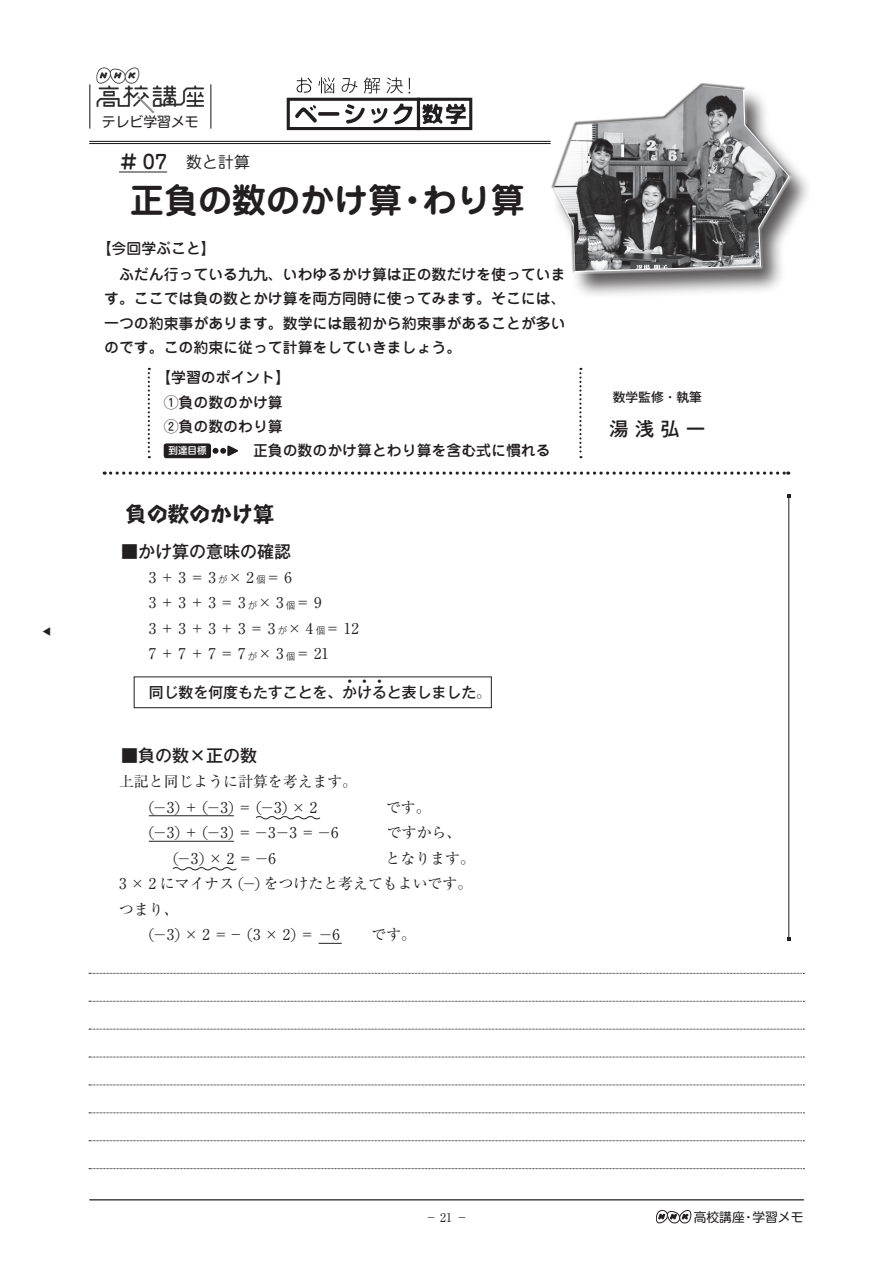
<style>
.page{position:relative;width:893px;height:1263px;background:#fff}
.page>*{position:absolute;margin:0;border:0;box-sizing:border-box;transform-origin:0 0}
.t1{font:700 34.05px "Jun 501 Pro";color:#231f20}
.t2{font:700 21.3px "Take Std";color:#231f20}
.t3{font:500 19.2px "Gothic MB101 Pr 5";color:#231f20}
.t4{font:500 16.95px "Gothic MB101 Pr 5";color:#231f20}
.t5{font:15.9px "Jun 201 Pro";color:#231f20}
.t6{font:500 14.85px/24.5px "Jun 34 Pro";color:#231f20;text-align:center}
.t7{font:14.85px "Ryumin Pro";color:#231f20}
.t8{font:italic 14.85px "Thensu";color:#231f20}
.t9{font:500 14.85px "Gothic MB101 Pr 5";color:#231f20}
.t10{font:13.8px "Shin M Go Pro";color:#231f20}
.t11{font:12.75px "Shin M Go Pro";color:#231f20}
.t12{font:500 12.75px "Gothic MB101 Pr 5";color:#231f20}
.t13{font:12px "Ryumin Pr 5";color:#231f20}
.t14{font:500 9.6px "Shin M Go Pro";color:#fff}
.t15{font:500 9px "Koz Min Pro";color:#231f20}
.t16{font:7.5px "Kenten Generic";color:#231f20}
.s1{font-family:"Jun 34 Pro";font-weight:500;font-size:19.2px}
.s2{font-family:"Gothic MB101 Pr 5";font-weight:300;font-size:9.6px}
.s3{font-family:"Ryumin Pro";font-weight:400}
.s4{font-family:"Ryumin Pro";font-style:normal}
.s5{font-family:"Thensu";font-style:italic}
</style>
<div class="page">
<hr style="left:149px;top:815px;width:85px;height:1px;background:#231f20">
<hr style="left:149px;top:841px;width:85px;height:1px;background:#231f20">
<svg style="left:319px;top:943px;width:23px;height:1px"></svg>
<hr style="left:89px;top:1199px;width:715px;height:1px;background:#231f20">
<svg style="left:656px;top:1210px;width:35px;height:13px"></svg>
<hr style="left:89px;top:141px;width:462px;height:1px;background:#231f20">
<hr style="left:89px;top:143px;width:462px;height:1px;background:#231f20">
<hr style="left:210px;top:84px;width:1px;height:45px;background:#231f20">
<hr style="left:89px;top:84px;width:1px;height:45px;background:#231f20">
<img style="left:96px;top:67px;width:108px;height:46px">
<svg style="left:89px;top:973px;width:715px;height:1px"></svg>
<svg style="left:89px;top:1001px;width:715px;height:1px"></svg>
<svg style="left:89px;top:1029px;width:715px;height:1px"></svg>
<svg style="left:89px;top:1057px;width:715px;height:1px"></svg>
<svg style="left:89px;top:1084px;width:715px;height:1px"></svg>
<svg style="left:89px;top:1112px;width:715px;height:1px"></svg>
<svg style="left:89px;top:1140px;width:715px;height:1px"></svg>
<svg style="left:89px;top:1168px;width:715px;height:1px"></svg>
<hr style="left:788px;top:496px;width:1px;height:443px;background:#231f20">
<svg style="left:287px;top:77px;width:185px;height:53px"></svg>
<div style="left:549px;top:83px;width:262px;height:215px;background:#231f20;opacity:.75"></div>
<div style="left:551px;top:83px;width:241px;height:190px;background:#231f20;opacity:.75"></div>
<div style="left:164px;top:443px;width:47px;height:15px;background:#231f20;border-radius:3px"></div>
<svg style="left:210px;top:445px;width:28px;height:12px"></svg>
<svg style="left:111px;top:471px;width:678px;height:4px"></svg>
<svg style="left:148px;top:368px;width:2px;height:90px"></svg>
<svg style="left:579px;top:368px;width:2px;height:90px"></svg>
<hr style="left:119px;top:172px;width:48px;height:1px;background:#231f20">
<div style="left:134px;top:677px;width:358px;height:31px;border:1px solid #231f20"></div>
<svg style="left:255px;top:816px;width:66px;height:4px"></svg>
<svg style="left:172px;top:867px;width:65px;height:4px"></svg>
<p class="t15" style="left:53px;top:627px;width:10px;rotate:90deg">▼</p>
<p class="t10" style="left:102px;top:111px;width:98px">テレビ学習メモ</p>
<p class="t5" style="left:119px;top:149px;width:132px"><span class="s1">＃ 07</span> 数と計算</p>
<h1 class="t1" style="left:130px;top:173px;width:396px">正負の数のかけ算・わり算</h1>
<p class="t6" style="left:97px;top:235px;width:121px">【今回学ぶこと】</p>
<p class="t6" style="left:119px;top:261px;width:448px">ふだん行っている九九、いわゆるかけ算は正の数だけを使っていま</p>
<p class="t6" style="left:104px;top:285px;width:463px">す。ここでは負の数とかけ算を両方同時に使ってみます。そこには、</p>
<p class="t6" style="left:104px;top:309px;width:463px">一つの約束事があります。数学には最初から約束事があることが多い</p>
<p class="t6" style="left:104px;top:334px;width:359px">のです。この約束に従って計算をしていきましょう。</p>
<p class="t6" style="left:156px;top:364px;width:135px">【学習のポイント】<br>①負の数のかけ算<br>②負の数のわり算</p>
<p class="t14" style="left:168px;top:443px;width:40px">到達目標</p>
<p class="t6" style="left:253px;top:437px;width:299px">正負の数のかけ算とわり算を含む式に慣れる</p>
<h2 class="t2" style="left:125px;top:496px;width:150px">負の数のかけ算</h2>
<p class="t4" style="left:121px;top:538px;width:172px">■かけ算の意味の確認</p>
<p class="t7" style="left:149px;top:566px;width:144px">3＋3＝3<span class="s2">が</span>×2<span class="s2">個</span>＝6</p>
<p class="t7" style="left:149px;top:591px;width:174px">3＋3＋3＝3<span class="s2">が</span>×3<span class="s2">個</span>＝9</p>
<p class="t7" style="left:149px;top:617px;width:211px">3＋3＋3＋3＝3<span class="s2">が</span>×4<span class="s2">個</span>＝12</p>
<p class="t7" style="left:119px;top:642px;width:211px">　　7＋7＋7＝7<span class="s2">が</span>×3<span class="s2">個</span>＝21</p>
<p class="t9" style="left:119px;top:680px;width:374px">　　同じ数を何度もたすことを、かけると表しました<span class="s3">。</span></p>
<p class="t16" style="left:346px;top:677px;width:39px">444</p>
<p class="t4" style="left:121px;top:742px;width:138px">■負の数×正の数</p>
<p class="t7" style="left:119px;top:770px;width:240px">上記と同じように計算を考えます。</p>
<p class="t8" style="left:149px;top:799px;width:170px">(-<span class="s4">3</span>) <span class="s4">＋</span> (-<span class="s4">3</span>) <span class="s4">＝</span> (-<span class="s4">3</span>) <span class="s4">× 2</span></p>
<p class="t7" style="left:386px;top:795px;width:46px">です。</p>
<p class="t8" style="left:149px;top:825px;width:191px">(-<span class="s4">3</span>) <span class="s4">＋</span> (-<span class="s4">3</span>) <span class="s4">＝</span> -<span class="s4">3</span>-<span class="s4">3 ＝</span> -<span class="s4">6</span></p>
<p class="t7" style="left:387px;top:821px;width:76px">ですから、</p>
<p class="t7" style="left:173px;top:846px;width:104px"><span class="s5">(-</span>3<span class="s5">)</span>×2＝<span class="s5">-</span>6</p>
<p class="t7" style="left:386px;top:846px;width:91px">となります。</p>
<p class="t7" style="left:119px;top:872px;width:355px">3 × 2 にマイナス <span class="s5">(-)</span> をつけたと考えてもよいです。</p>
<p class="t7" style="left:119px;top:897px;width:61px">つまり、</p>
<p class="t7" style="left:149px;top:923px;width:193px"><span class="s5">(-</span>3<span class="s5">)</span>×2＝－<span class="s5">(</span>3×2<span class="s5">)</span>＝ <span class="s5">-</span>6</p>
<p class="t7" style="left:371px;top:923px;width:46px">です。</p>
<p class="t12" style="left:613px;top:387px;width:91px">数学監修・執筆</p>
<p class="t3" style="left:610px;top:412px;width:97px">湯 浅 弘 一</p>
<p class="t13" style="left:425px;top:1208px;width:44px">− 21 −</p>
<p class="t11" style="left:694px;top:1206px;width:111px">高校講座・学習メモ</p>
</div>
